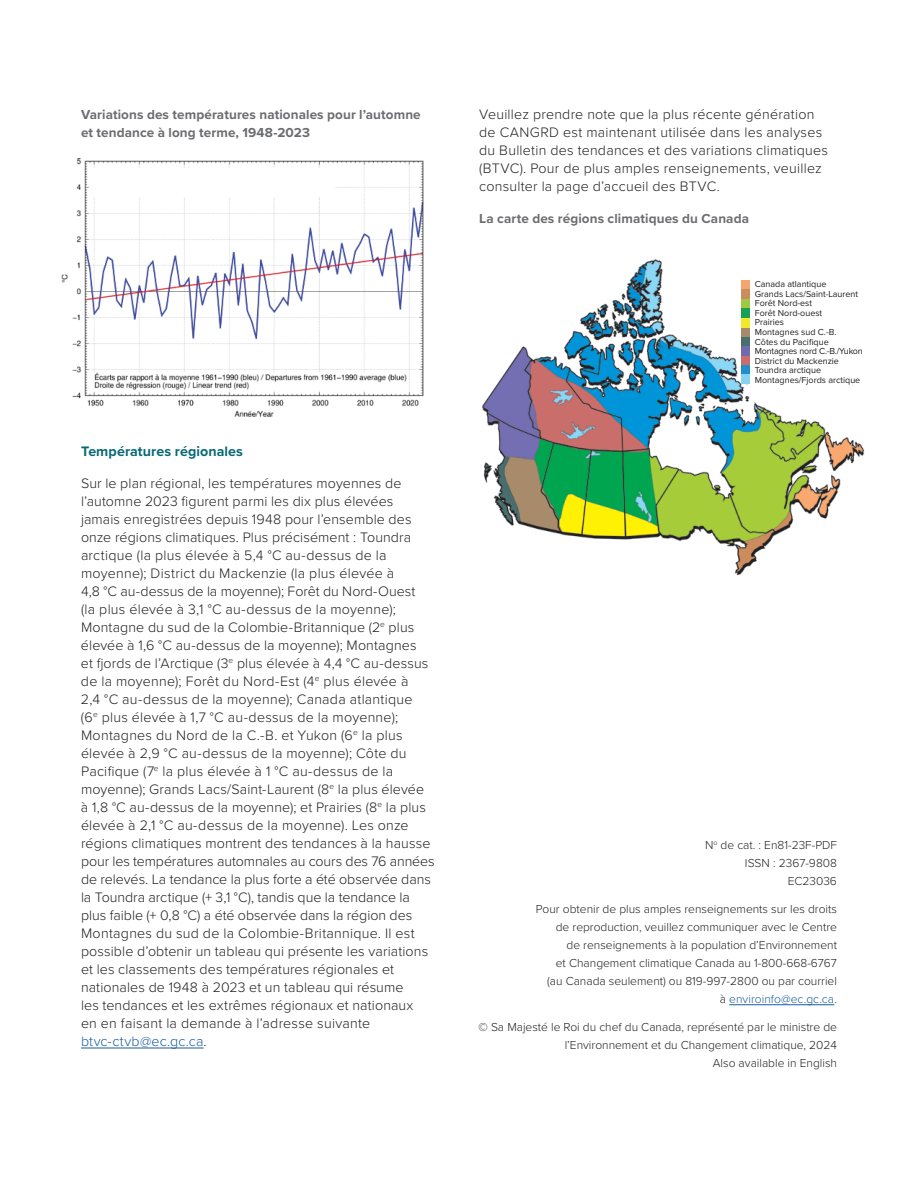
<style>
.page{position:relative;width:918px;height:1188px;background:#fff}
.page>*{position:absolute;margin:0;border:0;box-sizing:border-box;transform-origin:0 0}
.t1{font:300 14.25px/18px "Proxima Nova";letter-spacing:.01em;color:#231f20}
.t2{font:700 14.25px "Proxima Nova";letter-spacing:.005em;color:#0b6977}
.t3{font:700 13.5px/18px "Proxima Nova";letter-spacing:.01em;color:#6c6d70}
.t4{font:300 12px/18px "Proxima Nova";color:#231f20;text-align:right}
.t5{font:9px/9.6px "Proxima Nova";color:#231f20}
.s1{color:#175d9e}
</style>
<div class="page">
<hr style="left:81px;top:1048px;width:123px;height:1px;background:#175d9e">
<img style="left:61px;top:159px;width:363px;height:257px">
<div style="left:90px;top:168px;width:245px;height:29px;background:#fff"></div>
<hr style="left:729px;top:1004px;width:105px;height:1px;background:#175d9e">
<img style="left:482px;top:259px;width:383px;height:315px">
<div style="left:748px;top:259px;width:130px;height:128px;background:#fff"></div>
<div style="left:664px;top:246px;width:215px;height:32px;background:#fff"></div>
<div style="left:741px;top:280px;width:8px;height:10px;background:#f5a66f"></div>
<div style="left:741px;top:327px;width:8px;height:10px;background:#a58b6a"></div>
<div style="left:741px;top:289px;width:8px;height:10px;background:#cb8d5d"></div>
<div style="left:741px;top:337px;width:8px;height:9px;background:#476f6c"></div>
<div style="left:741px;top:299px;width:8px;height:10px;background:#9ec942"></div>
<div style="left:741px;top:346px;width:8px;height:10px;background:#6f6cad"></div>
<div style="left:741px;top:308px;width:8px;height:10px;background:#1aa050"></div>
<div style="left:741px;top:356px;width:8px;height:9px;background:#cb6b6b"></div>
<div style="left:741px;top:318px;width:8px;height:9px;background:#f0ea2b"></div>
<div style="left:741px;top:365px;width:8px;height:10px;background:#208fcc"></div>
<div style="left:741px;top:374px;width:8px;height:10px;background:#89d2f0"></div>
<p class="t3" style="left:81px;top:105px;width:341px">Variations des températures nationales pour l’automne et tendance à long terme, 1948-2023</p>
<p class="t2" style="left:81px;top:441px;width:163px">Températures régionales</p>
<p class="t1" style="left:81px;top:473px;width:355px">Sur le plan régional, les températures moyennes de l’automne 2023 figurent parmi les dix plus élevées jamais enregistrées depuis 1948 pour l’ensemble des onze régions climatiques. Plus précisément : Toundra arctique (la plus élevée à 5,4 °C au-dessus de la moyenne); District du Mackenzie (la plus élevée à<br>4,8 °C au-dessus de la moyenne); Forêt du Nord-Ouest<br>(la plus élevée à 3,1 °C au-dessus de la moyenne); Montagne du sud de la Colombie-Britannique (2<sup>e</sup> plus élevée à 1,6 °C au-dessus de la moyenne); Montagnes<br>et fjords de l’Arctique (3<sup>e</sup> plus élevée à 4,4 °C au-dessus de la moyenne); Forêt du Nord-Est (4<sup>e</sup> plus élevée à<br>2,4 °C au-dessus de la moyenne); Canada atlantique<br>(6<sup>e</sup> plus élevée à 1,7 °C au-dessus de la moyenne); Montagnes du Nord de la C.-B. et Yukon (6<sup>e</sup> la plus élevée à 2,9 °C au-dessus de la moyenne); Côte du Pacifique (7<sup>e</sup> la plus élevée à 1 °C au-dessus de la moyenne); Grands Lacs/Saint-Laurent (8<sup>e</sup> la plus élevée à 1,8 °C au-dessus de la moyenne); et Prairies (8<sup>e</sup> la plus élevée à 2,1 °C au-dessus de la moyenne). Les onze régions climatiques montrent des tendances à la hausse pour les températures automnales au cours des 76 années de relevés. La tendance la plus forte a été observée dans la Toundra arctique (+ 3,1 °C), tandis que la tendance la plus faible (+ 0,8 °C) a été observée dans la région des Montagnes du sud de la Colombie-Britannique. Il est possible d’obtenir un tableau qui présente les variations et les classements des températures régionales et nationales de 1948 à 2023 et un tableau qui résume<br>les tendances et les extrêmes régionaux et nationaux<br>en en faisant la demande à l’adresse suivante <span class="s1">btvc-ctvb@ec.gc.ca</span>.</p>
<p class="t1" style="left:479px;top:105px;width:350px">Veuillez prendre note que la plus récente génération de CANGRD est maintenant utilisée dans les analyses du Bulletin des tendances et des variations climatiques (BTVC). Pour de plus amples renseignements, veuillez consulter la page d’accueil des BTVC.</p>
<p class="t3" style="left:479px;top:209px;width:271px">La carte des régions climatiques du Canada</p>
<p class="t5" style="left:755px;top:279px;width:110px">Canada atlantique<br>Grands Lacs/Saint-Laurent<br>Forêt Nord-est<br>Forêt Nord-ouest<br>Prairies<br>Montagnes sud C.-B.<br>Côtes du Pacifique<br>Montagnes nord C.-B./Yukon<br>District du Mackenzie<br>Toundra arctique<br>Montagnes/Fjords arctique</p>
<p class="t4" style="left:705px;top:835px;width:133px">N<sup>o</sup> de cat. : En81-23F-PDF<br>ISSN : 2367-9808<br>EC23036</p>
<p class="t4" style="left:536px;top:899px;width:303px">Pour obtenir de plus amples renseignements sur les droits de reproduction, veuillez communiquer avec le Centre<br>de renseignements à la population d’Environnement<br>et Changement climatique Canada au 1-800-668-6767<br>(au Canada seulement) ou 819-997-2800 ou par courriel<br>à <span class="s1">enviroinfo@ec.gc.ca</span>.</p>
<p class="t4" style="left:479px;top:1017px;width:360px">© Sa Majesté le Roi du chef du Canada, représenté par le ministre de l’Environnement et du Changement climatique, 2024<br>Also available in English</p>
</div>
